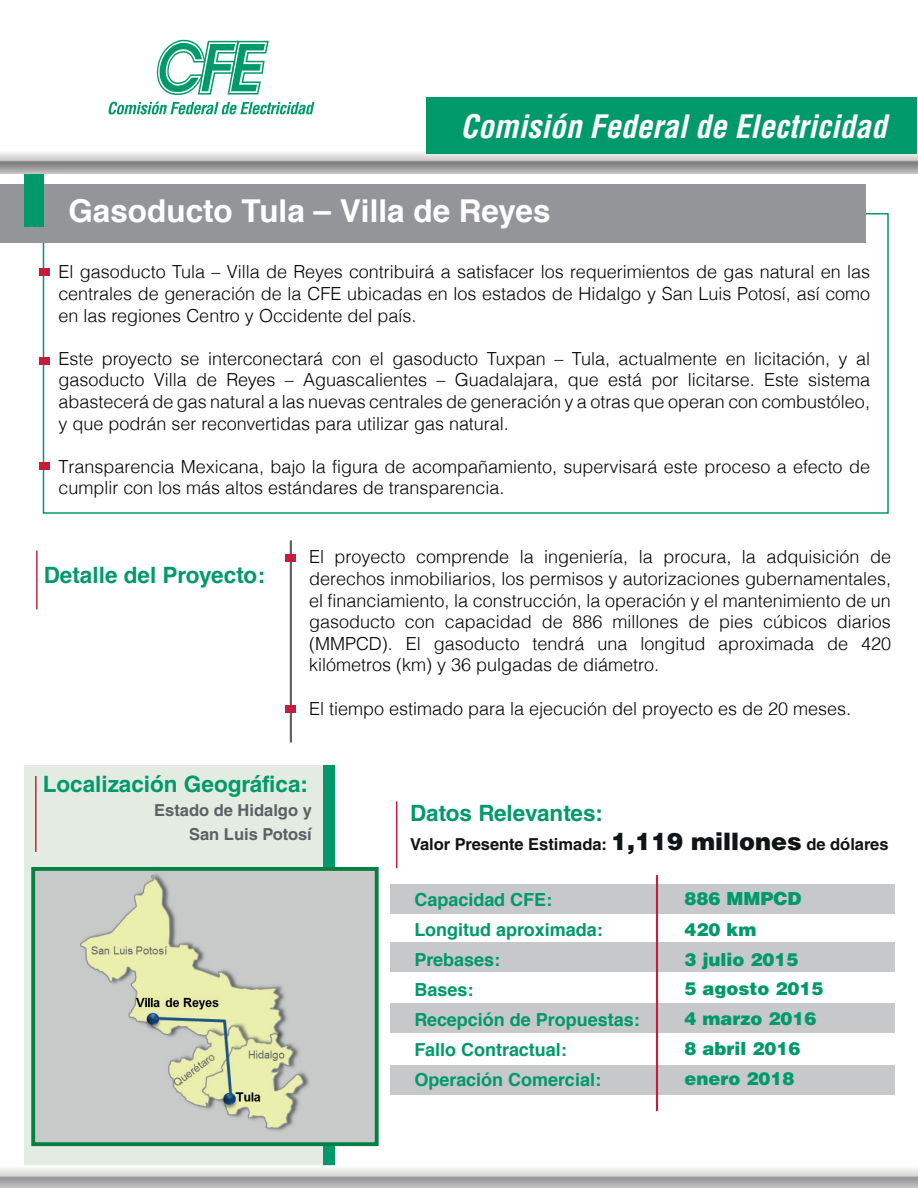
<style>
.page{position:relative;width:918px;height:1188px;background:#fff}
.page>*{position:absolute;margin:0;border:0;box-sizing:border-box;transform-origin:0 0}
.t1{font:italic 700 condensed 31.5px "Helvetica LT Std";color:#fff}
.t2{font:700 31.5px "Helvetica";color:#fff}
.t3{font:700 22.5px "Helvetica LT Std";color:#009a6a}
.t4{font:700 22.5px "Helvetica";color:#009a6a}
.t5{font:300 18px/21.6px "Helvetica";color:#040503;text-align:justify}
.t6{font:700 18px/30px "Helvetica";color:#009a6a}
.t7{font:900 18px/30px "Helvetica LT Std";color:#009a6a}
.t8{font:700 16.5px "Helvetica LT Std";color:#111416}
.t9{font:700 16.5px/24px "Helvetica LT Std";color:#5c6065;text-align:right}
.s1{font-weight:900;font-size:24px}
</style>
<div class="page">
<div style="left:25px;top:765px;width:310px;height:401px;background:#e3ebe2"></div>
<div style="left:323px;top:765px;width:12px;height:401px;background:#009a6a"></div>
<div style="left:33px;top:869px;width:344px;height:275px;background:#c8cac9"></div>
<img style="left:80px;top:873px;width:229px;height:258px">
<div style="left:0;top:184px;width:866px;height:59px;background:#939598"></div>
<div style="left:24px;top:173px;width:20px;height:54px;background:#009a6a"></div>
<div style="left:390px;top:885px;width:505px;height:29px;background:#c7c8ca"></div>
<div style="left:390px;top:943px;width:505px;height:29px;background:#c7c8ca"></div>
<div style="left:390px;top:1003px;width:505px;height:29px;background:#c7c8ca"></div>
<div style="left:390px;top:1066px;width:505px;height:29px;background:#c7c8ca"></div>
<svg style="left:0;top:150px;width:918px;height:23px;background:#b6b5b7"></svg>
<svg style="left:0;top:1168px;width:918px;height:20px;background:#c3c2c3"></svg>
<hr style="left:36px;top:551px;width:2px;height:58px;background:#c41e3c">
<hr style="left:35px;top:776px;width:2px;height:76px;background:#c41e3c">
<hr style="left:396px;top:801px;width:1px;height:67px;background:#c41e3c">
<hr style="left:656px;top:875px;width:2px;height:236px;background:#c41e3c">
<hr style="left:290px;top:540px;width:2px;height:202px;background:#5c6065">
<div style="left:286px;top:554px;width:10px;height:8px;background:#c41e3c"></div>
<div style="left:286px;top:705px;width:10px;height:7px;background:#c41e3c"></div>
<div style="left:39px;top:268px;width:11px;height:8px;background:#c41e3c"></div>
<div style="left:39px;top:462px;width:11px;height:8px;background:#c41e3c"></div>
<div style="left:39px;top:357px;width:11px;height:8px;background:#c41e3c"></div>
<div style="left:31px;top:867px;width:348px;height:279px;border:4px solid #058042"></div>
<div style="left:426px;top:97px;width:490px;height:57px;background:#009a6a"></div>
<svg style="left:156px;top:39px;width:113px;height:56px"></svg>
<svg style="left:108px;top:102px;width:207px;height:13px"></svg>
<h1 class="t1" style="left:461px;top:107px;width:428px">Comisión Federal de Electricidad</h1>
<h1 class="t2" style="left:68px;top:185px;width:484px">Gasoducto Tula – Villa de Reyes</h1>
<p class="t5" style="left:58px;top:260px;width:813px">El gasoducto Tula – Villa de Reyes contribuirá a satisfacer los requerimientos de gas natural en las centrales de generación de la CFE ubicadas en los estados de Hidalgo y San Luis Potosí, así como en las regiones Centro y Occidente del país.</p>
<p class="t5" style="left:59px;top:346px;width:813px">Este proyecto se interconectará con el gasoducto Tuxpan – Tula, actualmente en licitación, y al gasoducto Villa de Reyes – Aguascalientes – Guadalajara, que está por licitarse. Este sistema abastecerá de gas natural a las nuevas centrales de generación y a otras que operan con combustóleo, y que podrán ser reconvertidas para utilizar gas natural.</p>
<p class="t5" style="left:59px;top:454px;width:813px">Transparencia Mexicana, bajo la figura de acompañamiento, supervisará este proceso a efecto de cumplir con los más altos estándares de transparencia.</p>
<p class="t4" style="left:44px;top:557px;width:223px">Detalle del Proyecto:</p>
<p class="t5" style="left:309px;top:545px;width:584px">El proyecto comprende la ingeniería, la procura, la adquisición de derechos inmobiliarios, los permisos y autorizaciones gubernamentales, el financiamiento, la construcción, la operación y el mantenimiento de un gasoducto con capacidad de 886 millones de pies cúbicos diarios (MMPCD). El gasoducto tendrá una longitud aproximada de 420 kilómetros (km) y 36 pulgadas de diámetro.</p>
<p class="t5" style="left:309px;top:696px;width:544px">El tiempo estimado para la ejecución del proyecto es de 20 meses.</p>
<p class="t3" style="left:43px;top:770px;width:267px">Localización Geográfica:</p>
<p class="t9" style="left:154px;top:798px;width:159px">Estado de Hidalgo y<br>San Luis Potosí</p>
<p class="t3" style="left:410px;top:799px;width:195px">Datos Relevantes:</p>
<p class="t8" style="left:410px;top:834px;width:480px">Valor Presente Estimada: <span class="s1">1,119 millones</span> de dólares</p>
<p class="t6" style="left:414px;top:885px;width:227px">Capacidad CFE:<br>Longitud aproximada:<br>Prebases:<br>Bases:<br>Recepción de Propuestas:<br>Fallo Contractual:<br>Operación Comercial:</p>
<p class="t7" style="left:684px;top:884px;width:141px">886 MMPCD<br>420 km<br>3 julio 2015<br>5 agosto 2015<br>4 marzo 2016<br>8 abril 2016 enero 2018</p>
</div>
